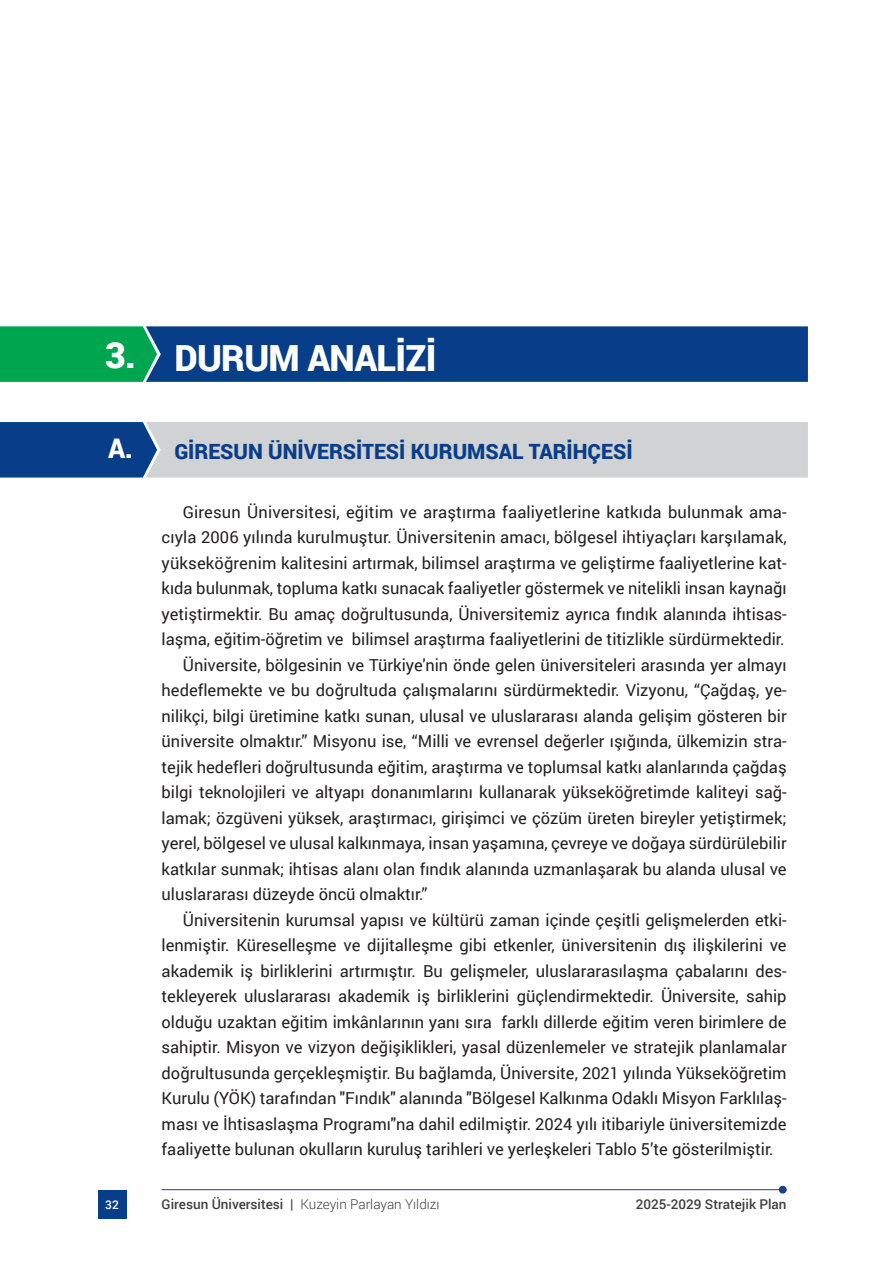
<style>
.page{position:relative;width:893px;height:1263px;background:#fff}
.page>*{position:absolute;margin:0;border:0;box-sizing:border-box;transform-origin:0 0}
.t1{font:900 36px "Roboto";letter-spacing:-.02em;color:#fff}
.t2{font:900 27px "Roboto";color:#fff}
.t3{font:900 21px "Roboto";color:#083e89}
.t4{font:16.5px "Roboto";color:#231f20}
.t5{font:300 13.5px "Roboto";color:#3e3e3f}
.t6{font:500 13.5px "Roboto";color:#3e3e3f}
.t7{font:500 12px "Roboto";color:#fff}
.s1{font-weight:500}
</style>
<div class="page">
<hr style="left:162px;top:1189px;width:625px;height:1px;background:#174688">
<div style="left:98px;top:1190px;width:28px;height:29px;background:#083e89"></div>
<div style="left:779px;top:1186px;width:8px;height:7px;background:#174688;border-radius:50%"></div>
<svg style="left:0;top:422px;width:808px;height:55px;background:#acb6c6"></svg>
<svg style="left:0;top:326px;width:808px;height:56px;background:#095380"></svg>
<h1 class="t1" style="left:105px;top:329px;width:32px">3.</h1>
<h2 class="t2" style="left:108px;top:430px;width:26px">A.</h2>
<h1 class="t1" style="left:174px;top:333px;width:264px">DURUM ANALİZİ</h1>
<p class="t3" style="left:174px;top:436px;width:460px">GİRESUN ÜNİVERSİTESİ KURUMSAL TARİHÇESİ</p>
<p class="t4" style="left:183px;top:500px;width:605px">Giresun Üniversitesi, eğitim ve araştırma faaliyetlerine katkıda bulunmak ama-</p>
<p class="t4" style="left:162px;top:526px;width:627px">cıyla 2006 yılında kurulmuştur. Üniversitenin amacı, bölgesel ihtiyaçları karşılamak,</p>
<p class="t4" style="left:162px;top:551px;width:627px">yükseköğrenim kalitesini artırmak, bilimsel araştırma ve geliştirme faaliyetlerine kat-</p>
<p class="t4" style="left:162px;top:577px;width:627px">kıda bulunmak, topluma katkı sunacak faaliyetler göstermek ve nitelikli insan kaynağı</p>
<p class="t4" style="left:162px;top:602px;width:627px">yetiştirmektir. Bu amaç doğrultusunda, Üniversitemiz ayrıca fındık alanında ihtisas-</p>
<p class="t4" style="left:162px;top:628px;width:624px">laşma, eğitim-öğretim ve bilimsel araştırma faaliyetlerini de titizlikle sürdürmektedir.</p>
<p class="t4" style="left:183px;top:653px;width:605px">Üniversite, bölgesinin ve Türkiye'nin önde gelen üniversiteleri arasında yer almayı</p>
<p class="t4" style="left:162px;top:679px;width:627px">hedeflemekte ve bu doğrultuda çalışmalarını sürdürmektedir. Vizyonu, “Çağdaş, ye-</p>
<p class="t4" style="left:162px;top:704px;width:627px">nilikçi, bilgi üretimine katkı sunan, ulusal ve uluslararası alanda gelişim gösteren bir</p>
<p class="t4" style="left:162px;top:730px;width:627px">üniversite olmaktır.” Misyonu ise, “Milli ve evrensel değerler ışığında, ülkemizin stra-</p>
<p class="t4" style="left:162px;top:755px;width:627px">tejik hedefleri doğrultusunda eğitim, araştırma ve toplumsal katkı alanlarında çağdaş</p>
<p class="t4" style="left:162px;top:781px;width:627px">bilgi teknolojileri ve altyapı donanımlarını kullanarak yükseköğretimde kaliteyi sağ-</p>
<p class="t4" style="left:162px;top:806px;width:627px">lamak; özgüveni yüksek, araştırmacı, girişimci ve çözüm üreten bireyler yetiştirmek;</p>
<p class="t4" style="left:162px;top:832px;width:627px">yerel, bölgesel ve ulusal kalkınmaya, insan yaşamına, çevreye ve doğaya sürdürülebilir</p>
<p class="t4" style="left:162px;top:857px;width:627px">katkılar sunmak; ihtisas alanı olan fındık alanında uzmanlaşarak bu alanda ulusal ve</p>
<p class="t4" style="left:162px;top:883px;width:267px">uluslararası düzeyde öncü olmaktır.”</p>
<p class="t4" style="left:183px;top:908px;width:605px">Üniversitenin kurumsal yapısı ve kültürü zaman içinde çeşitli gelişmelerden etki-</p>
<p class="t4" style="left:162px;top:934px;width:627px">lenmiştir. Küreselleşme ve dijitalleşme gibi etkenler, üniversitenin dış ilişkilerini ve</p>
<p class="t4" style="left:162px;top:959px;width:627px">akademik iş birliklerini artırmıştır. Bu gelişmeler, uluslararasılaşma çabalarını des-</p>
<p class="t4" style="left:162px;top:985px;width:627px">tekleyerek uluslararası akademik iş birliklerini güçlendirmektedir. Üniversite, sahip</p>
<p class="t4" style="left:162px;top:1010px;width:627px">olduğu uzaktan eğitim imkânlarının yanı sıra farklı dillerde eğitim veren birimlere de</p>
<p class="t4" style="left:162px;top:1036px;width:627px">sahiptir. Misyon ve vizyon değişiklikleri, yasal düzenlemeler ve stratejik planlamalar</p>
<p class="t4" style="left:162px;top:1061px;width:627px">doğrultusunda gerçekleşmiştir. Bu bağlamda, Üniversite, 2021 yılında Yükseköğretim</p>
<p class="t4" style="left:162px;top:1087px;width:627px">Kurulu (YÖK) tarafından "Fındık" alanında "Bölgesel Kalkınma Odaklı Misyon Farklılaş-</p>
<p class="t4" style="left:162px;top:1112px;width:627px">ması ve İhtisaslaşma Programı"na dahil edilmiştir. 2024 yılı itibariyle üniversitemizde</p>
<p class="t4" style="left:162px;top:1138px;width:614px">faaliyette bulunan okulların kuruluş tarihleri ve yerleşkeleri Tablo 5’te gösterilmiştir.</p>
<p class="t7" style="left:105px;top:1196px;width:15px">32</p>
<p class="t5" style="left:162px;top:1195px;width:279px"><span class="s1">Giresun Üniversitesi |</span> Kuzeyin Parlayan Yıldızı</p>
<p class="t6" style="left:636px;top:1195px;width:152px">2025-2029 Stratejik Plan</p>
</div>
